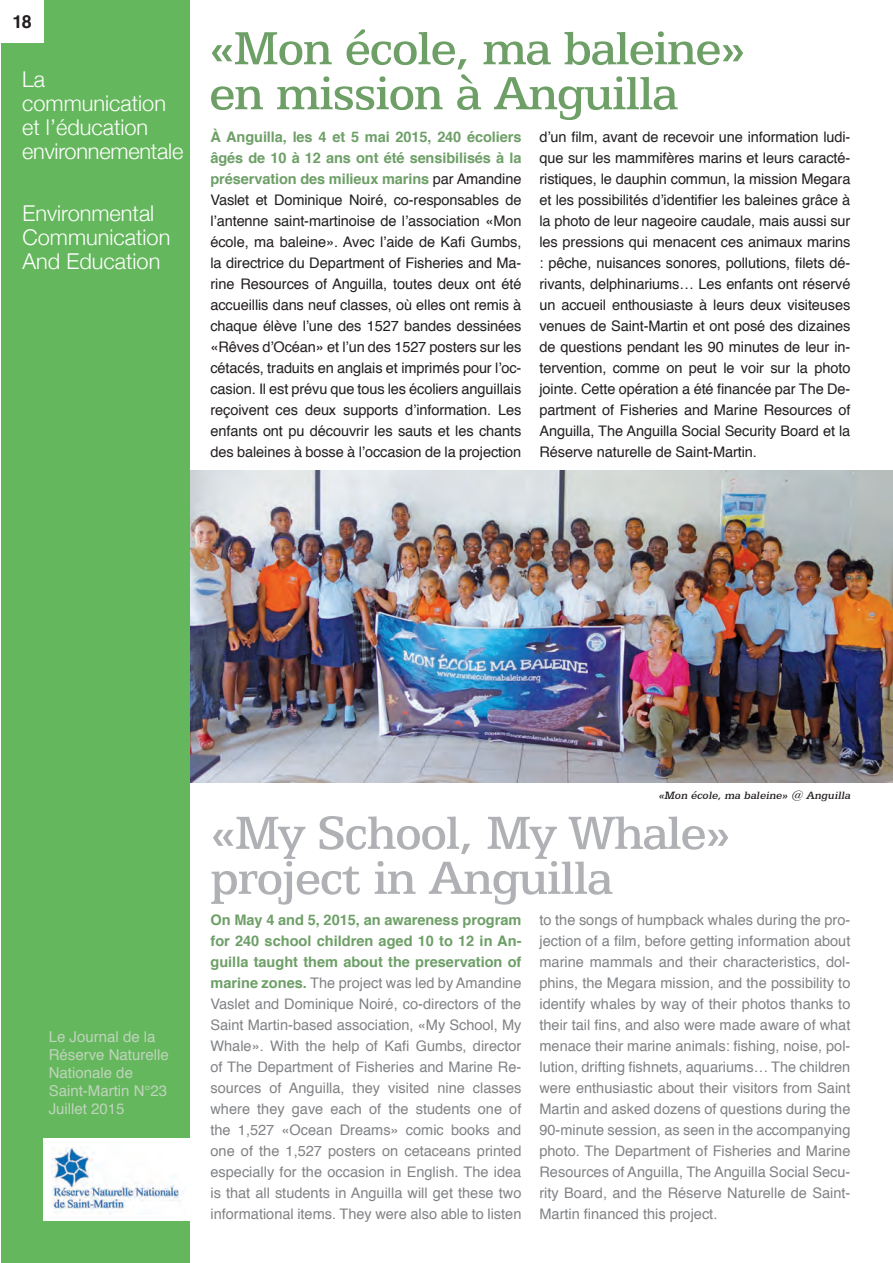
<style>
.page{position:relative;width:893px;height:1263px;background:#fff}
.page>*{position:absolute;margin:0;border:0;box-sizing:border-box;transform-origin:0 0}
.t1{font:500 52.5px/45px "Egyptian 505 BT";letter-spacing:-.025em;color:#6d9f67}
.t2{font:500 52.5px/45px "Egyptian 505 BT";letter-spacing:-.025em;color:#b0b1b5}
.t3{font:300 21.75px/24px "Helvetica Neue";color:#fff}
.t4{font:700 18px "Helvetica";color:#231f20}
.t5{font:15px/18px "Helvetica";color:#bed4bb}
.t6{font:14.55px/21px "Helvetica";letter-spacing:-.005em;color:#231f20;text-align:justify}
.t7{font:14.55px/21px "Helvetica";color:#808285;text-align:justify}
.t8{font:italic 500 12px "Egyptian 505 BT";color:#231f20}
.s1{font-weight:700;color:#6d9f67}
</style>
<div class="page">
<img style="left:189px;top:471px;width:704px;height:312px">
<div style="left:1px;top:0;width:188px;height:1263px;background:#65b75d"></div>
<div style="left:1px;top:0;width:42px;height:42px;background:#fff"></div>
<div style="left:43px;top:1138px;width:151px;height:82px;background:#fff"></div>
<img style="left:51px;top:1147px;width:132px;height:66px">
<p class="t4" style="left:12px;top:7px;width:21px">18</p>
<h2 class="t3" style="left:22px;top:67px;width:163px">La communication et l’éducation environnementale</h2>
<h2 class="t3" style="left:23px;top:200px;width:149px">Environmental<br>Communication<br>And Education</h2>
<h1 class="t1" style="left:209px;top:25px;width:538px">«Mon école, ma baleine» en mission à Anguilla</h1>
<p class="t6" style="left:210px;top:126px;width:312px"><span class="s1">À Anguilla, les 4 et 5 mai 2015, 240 écoliers âgés de 10 à 12 ans ont été sensibilisés à la préservation des milieux marins</span> par Amandine Vaslet et Dominique Noiré, co-responsables de l’antenne saint-martinoise de l’association «Mon école, ma baleine». Avec l’aide de Kafi Gumbs, la directrice du Department of Fisheries and Ma&shy;rine Resources of Anguilla, toutes deux ont été accueillis dans neuf classes, où elles ont remis à chaque élève l’une des 1527 bandes dessinées «Rêves d’Océan» et l’un des 1527 posters sur les cétacés, traduits en anglais et imprimés pour l’oc&shy;casion. Il est prévu que tous les écoliers anguillais reçoivent ces deux supports d’information. Les enfants ont pu découvrir les sauts et les chants des baleines à bosse à l’occasion de la projection</p>
<p class="t6" style="left:539px;top:126px;width:312px">d’un film, avant de recevoir une information ludi&shy;que sur les mammifères marins et leurs caracté&shy;ristiques, le dauphin commun, la mission Megara et les possibilités d’identifier les baleines grâce à la photo de leur nageoire caudale, mais aussi sur les pressions qui menacent ces animaux marins : pêche, nuisances sonores, pollutions, filets dé&shy;rivants, delphinariums… Les enfants ont réservé un accueil enthousiaste à leurs deux visiteuses venues de Saint-Martin et ont posé des dizaines de questions pendant les 90 minutes de leur in&shy;tervention, comme on peut le voir sur la photo jointe. Cette opération a été financée par The De&shy;partment of Fisheries and Marine Resources of Anguilla, The Anguilla Social Security Board et la Réserve naturelle de Saint-Martin.</p>
<p class="t5" style="left:49px;top:1028px;width:122px">Le Journal de la<br>Réserve Naturelle<br>Nationale de<br>Saint-Martin N°23<br>Juillet 2015</p>
<p class="t8" style="left:658px;top:788px;width:196px">«Mon école, ma baleine» @ Anguilla</p>
<h1 class="t2" style="left:210px;top:809px;width:522px">«My School, My Whale» project in Anguilla</h1>
<p class="t7" style="left:210px;top:910px;width:312px"><span class="s1">On May 4 and 5, 2015, an awareness program for 240 school children aged 10 to 12 in An&shy;guilla taught them about the preservation of marine zones.</span> The project was led by Amandine Vaslet and Dominique Noiré, co-directors of the Saint Martin-based association, «My School, My Whale». With the help of Kafi Gumbs, director of The Department of Fisheries and Marine Re&shy;sources of Anguilla, they visited nine classes where they gave each of the students one of the 1,527 «Ocean Dreams» comic books and one of the 1,527 posters on cetaceans printed especially for the occasion in English. The idea is that all students in Anguilla will get these two informational items. They were also able to listen</p>
<p class="t7" style="left:539px;top:910px;width:312px">to the songs of humpback whales during the pro&shy;jection of a film, before getting information about marine mammals and their characteristics, dol&shy;phins, the Megara mission, and the possibility to identify whales by way of their photos thanks to their tail fins, and also were made aware of what menace their marine animals: fishing, noise, pol&shy;lution, drifting fishnets, aquariums… The children were enthusiastic about their visitors from Saint Martin and asked dozens of questions during the 90-minute session, as seen in the accompanying photo. The Department of Fisheries and Marine Resources of Anguilla, The Anguilla Social Secu&shy;rity Board, and the Réserve Naturelle de Saint-Martin financed this project.</p>
</div>
